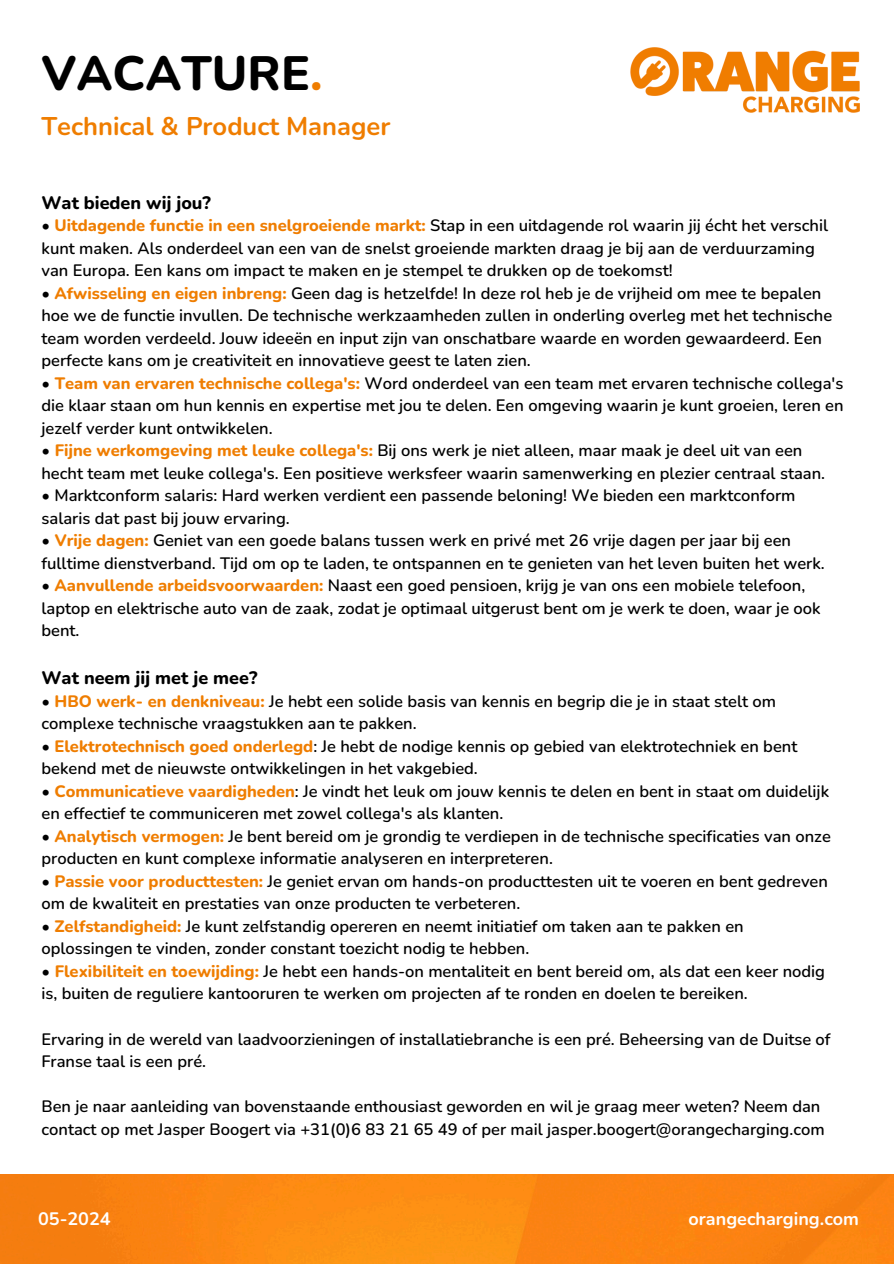
<style>
.page{position:relative;width:894px;height:1264px;background:#fff}
.page>*{position:absolute;margin:0;border:0;box-sizing:border-box;transform-origin:0 0}
.t1{font:800 48px "Nunito";color:#000}
.t2{font:700 25.5px "Nunito";color:#ef7d00}
.t3{font:800 18px "Nunito";color:#000}
.t4{font:700 18px "Nunito";color:#fff}
.t5{font:600 16.5px/22.5px "Nunito";color:#000}
.s1{color:#ef7d00}
.s2{font-weight:800;color:#ef7d00}
</style>
<div class="page">
<img style="left:630px;top:48px;width:229px;height:65px">
<img style="left:0;top:1174px;width:893px;height:89px">
<p class="t1" style="left:41px;top:41px;width:282px">VACATURE<span class="s1">.</span></p>
<p class="t2" style="left:41px;top:109px;width:350px">Technical &amp; Product Manager</p>
<p class="t3" style="left:41px;top:190px;width:171px">Wat bieden wij jou?</p>
<p class="t5" style="left:41px;top:214px;width:788px">• <span class="s2">Uitdagende functie in een snelgroeiende markt:</span> Stap in een uitdagende rol waarin jij écht het verschil kunt maken. Als onderdeel van een van de snelst groeiende markten draag je bij aan de verduurzaming van Europa. Een kans om impact te maken en je stempel te drukken op de toekomst!</p>
<p class="t5" style="left:41px;top:282px;width:792px">• <span class="s2">Afwisseling en eigen inbreng:</span> Geen dag is hetzelfde! In deze rol heb je de vrijheid om mee te bepalen hoe we de functie invullen. De technische werkzaamheden zullen in onderling overleg met het technische team worden verdeeld. Jouw ideeën en input zijn van onschatbare waarde en worden gewaardeerd. Een perfecte kans om je creativiteit en innovatieve geest te laten zien.</p>
<p class="t5" style="left:41px;top:372px;width:803px;text-align:justify">• <span class="s2">Team van ervaren technische collega's:</span> Word onderdeel van een team met ervaren technische collega's die klaar staan om hun kennis en expertise met jou te delen. Een omgeving waarin je kunt groeien, leren en jezelf verder kunt ontwikkelen.</p>
<p class="t5" style="left:41px;top:439px;width:785px">• <span class="s2">Fijne werkomgeving met leuke collega's:</span> Bij ons werk je niet alleen, maar maak je deel uit van een hecht team met leuke collega's. Een positieve werksfeer waarin samenwerking en plezier centraal staan.</p>
<p class="t5" style="left:41px;top:484px;width:755px">• Marktconform salaris: Hard werken verdient een passende beloning! We bieden een marktconform salaris dat past bij jouw ervaring.</p>
<p class="t5" style="left:41px;top:529px;width:784px">• <span class="s2">Vrije dagen:</span> Geniet van een goede balans tussen werk en privé met 26 vrije dagen per jaar bij een fulltime dienstverband. Tijd om op te laden, te ontspannen en te genieten van het leven buiten het werk.</p>
<p class="t5" style="left:41px;top:574px;width:780px">• <span class="s2">Aanvullende arbeidsvoorwaarden:</span> Naast een goed pensioen, krijg je van ons een mobiele telefoon, laptop en elektrische auto van de zaak, zodat je optimaal uitgerust bent om je werk te doen, waar je ook bent.</p>
<p class="t3" style="left:41px;top:666px;width:217px">Wat neem jij met je mee?</p>
<p class="t5" style="left:41px;top:690px;width:736px">• <span class="s2">HBO werk- en denkniveau:</span> Je hebt een solide basis van kennis en begrip die je in staat stelt om complexe technische vraagstukken aan te pakken.</p>
<p class="t5" style="left:41px;top:735px;width:757px">• <span class="s2">Elektrotechnisch goed onderlegd</span>: Je hebt de nodige kennis op gebied van elektrotechniek en bent bekend met de nieuwste ontwikkelingen in het vakgebied.</p>
<p class="t5" style="left:41px;top:780px;width:789px">• <span class="s2">Communicatieve vaardigheden</span>: Je vindt het leuk om jouw kennis te delen en bent in staat om duidelijk en effectief te communiceren met zowel collega's als klanten.</p>
<p class="t5" style="left:41px;top:825px;width:790px">• <span class="s2">Analytisch vermogen:</span> Je bent bereid om je grondig te verdiepen in de technische specificaties van onze producten en kunt complexe informatie analyseren en interpreteren.</p>
<p class="t5" style="left:41px;top:870px;width:787px">• <span class="s2">Passie voor producttesten:</span> Je geniet ervan om hands-on producttesten uit te voeren en bent gedreven om de kwaliteit en prestaties van onze producten te verbeteren.</p>
<p class="t5" style="left:41px;top:915px;width:703px">• <span class="s2">Zelfstandigheid:</span> Je kunt zelfstandig opereren en neemt initiatief om taken aan te pakken en oplossingen te vinden, zonder constant toezicht nodig te hebben.</p>
<p class="t5" style="left:41px;top:960px;width:784px">• <span class="s2">Flexibiliteit en toewijding:</span> Je hebt een hands-on mentaliteit en bent bereid om, als dat een keer nodig is, buiten de reguliere kantooruren te werken om projecten af te ronden en doelen te bereiken.</p>
<p class="t5" style="left:41px;top:1027px;width:790px">Ervaring in de wereld van laadvoorzieningen of installatiebranche is een pré. Beheersing van de Duitse of<br>Franse taal is een pré.</p>
<p class="t5" style="left:41px;top:1095px;width:784px">Ben je naar aanleiding van bovenstaande enthousiast geworden en wil je graag meer weten? Neem dan contact op met Jasper Boogert via +31(0)6 83 21 65 49 of per mail jasper.boogert@orangecharging.com</p>
<p class="t4" style="left:38px;top:1206px;width:74px">05-2024</p>
<p class="t4" style="left:688px;top:1206px;width:172px">orangecharging.com</p>
</div>
